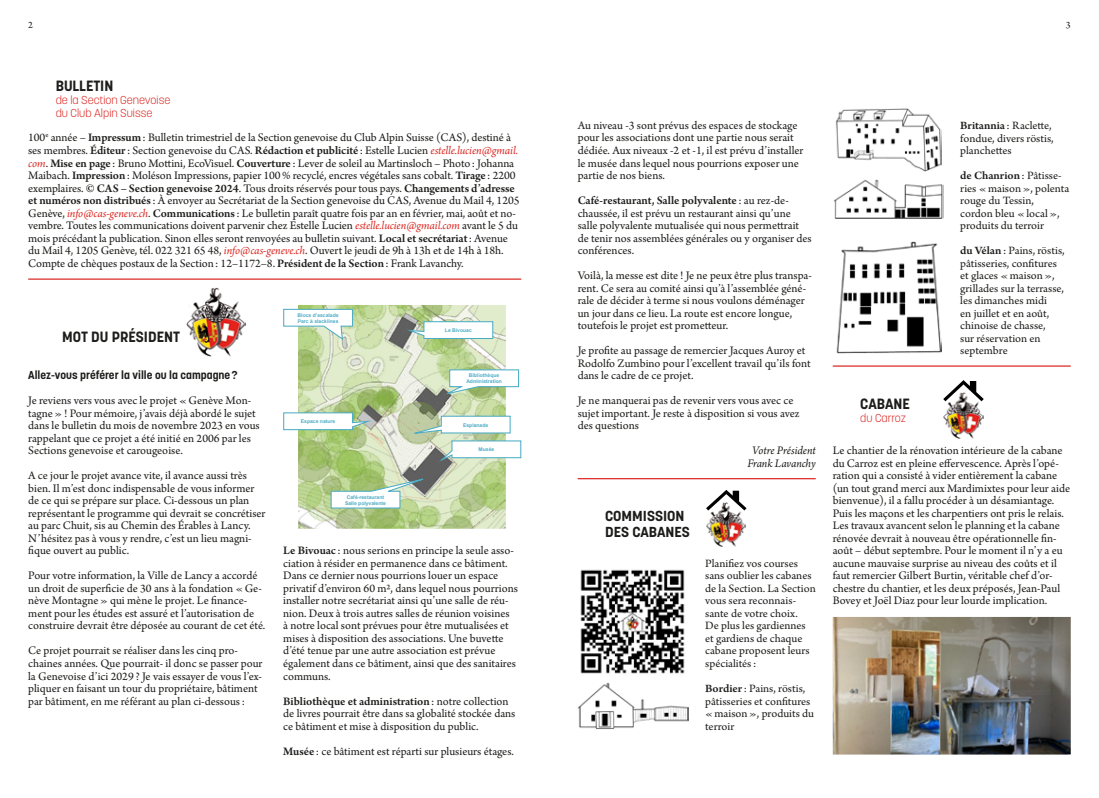
<style>
.page{position:relative;width:1099px;height:798px;background:#fff}
.page>*{position:absolute;margin:0;border:0;box-sizing:border-box;transform-origin:0 0}
.t1{font:700 14.75px "Korolev";color:#1d1d1b}
.t2{font:700 14.38px/16.5px "Korolev";color:#1d1d1b}
.t3{font:12.12px/12.5px "Arno Pro";letter-spacing:-.005em;color:#1d1d1b}
.t4{font:italic 12.12px/12.5px "Arno Pro";letter-spacing:-.005em;color:#1d1d1b;text-align:center}
.t5{font:11.75px/12.5px "Arno Pro";color:#1d1d1b}
.t6{font:300 11.38px/12.9px "Korolev";color:#dc2a24}
.t7{font:700 11.38px "Korolev";color:#1d1d1b}
.t8{font:10.25px "Arno Pro";color:#1d1d1b}
.t9{font:5.5px "Arial";color:#1d1d1b}
.t10{font:700 5px/6px "Arial";color:#4bacc6;text-align:center}
.t11{font:5px/5.8px "Arial";letter-spacing:-.005em;color:#1d1d1b;text-align:right}
.t12{font:4.5px "Arial";color:#1d1d1b}
.t13{font:3.5px "Arial";color:#1d1d1b}
.s1{font-weight:600}
.s2{font-style:italic;color:#dc2a24}
</style>
<div class="page">
<hr style="left:28px;top:278px;width:493px;height:1px;background:#dc2a24">
<img style="left:186px;top:287px;width:59px;height:69px">
<svg style="left:296px;top:305px;width:210px;height:224px;background:#c1d2a3"></svg>
<svg style="left:403px;top:320px;width:91px;height:19px"></svg>
<svg style="left:283px;top:308px;width:70px;height:33px"></svg>
<svg style="left:283px;top:411px;width:93px;height:19px"></svg>
<svg style="left:330px;top:473px;width:111px;height:36px"></svg>
<svg style="left:439px;top:369px;width:80px;height:27px"></svg>
<svg style="left:401px;top:415px;width:120px;height:48px"></svg>
<hr style="left:577px;top:478px;width:238px;height:1px;background:#dc2a24">
<img style="left:706px;top:510px;width:40px;height:36px">
<svg style="left:706px;top:490px;width:40px;height:20px"></svg>
<hr style="left:832px;top:365px;width:238px;height:1px;background:#dc2a24">
<img style="left:943px;top:401px;width:40px;height:37px">
<svg style="left:943px;top:380px;width:40px;height:21px"></svg>
<img style="left:577px;top:682px;width:111px;height:47px">
<img style="left:835px;top:109px;width:106px;height:62px">
<img style="left:833px;top:179px;width:110px;height:40px">
<img style="left:836px;top:241px;width:105px;height:112px">
<img style="left:580px;top:569px;width:105px;height:105px">
<img style="left:832px;top:617px;width:238px;height:137px">
<p class="t8" style="left:28px;top:19px;width:6px">2</p>
<p class="t8" style="left:1065px;top:19px;width:6px">3</p>
<p class="t1" style="left:56px;top:76px;width:59px">BULLETIN</p>
<p class="t6" style="left:56px;top:93px;width:116px">de la Section Genevoise du Club Alpin Suisse</p>
<p class="t3" style="left:28px;top:132px;width:493px">100<sup>e</sup> année – <span class="s1">Impressum</span>: Bulletin trimestriel de la Section genevoise du Club Alpin Suisse (CAS), destiné à ses membres. <span class="s1">Éditeur</span>: Section genevoise du CAS. <span class="s1">Rédaction et publicité</span> : Estelle Lucien <span class="s2">estelle.lucien@gmail. com</span>. <span class="s1">Mise en page</span> : Bruno Mottini, EcoVisuel. <span class="s1">Couverture</span> : Lever de soleil au Martinsloch – Photo: Johanna Maibach. <span class="s1">Impression</span>: Moléson Impressions, papier 100% recyclé, encres végétales sans cobalt. <span class="s1">Tirage</span> : 2200 exemplaires. <span class="s1">© CAS – Section genevoise 2024</span>. Tous droits réservés pour tous pays. <span class="s1">Changements d’adresse et numéros non distribués</span>: À envoyer au Secrétariat de la Section genevoise du CAS, Avenue du Mail 4, 1205<br>Genève, <span class="s2">info@cas-geneve.ch</span>. <span class="s1">Communications</span>: Le bulletin paraît quatre fois par an en février, mai, août et no&shy;vembre. Toutes les communications doivent parvenir chez Estelle Lucien <span class="s2">estelle.lucien@gmail.com</span> avant le 5 du mois précédant la publication. Sinon elles seront renvoyées au bulletin suivant. <span class="s1">Local et secrétariat</span>: Avenue du Mail 4, 1205 Genève, tél. 022 321 65 48, <span class="s2">info@cas-geneve.ch</span>. Ouvert le jeudi de 9h à 13h et de 14h à 18h.<br>Compte de chèques postaux de la Section: 12–1172–8. <span class="s1">Président de la Section</span>: Frank Lavanchy.</p>
<p class="t11" style="left:480px;top:208px;width:26px">Le Bivouac<br>PSA</p>
<p class="t9" style="left:302px;top:234px;width:205px">Le Bivouac couvre en partie le pôle social du CGM-S et repose essentiellement sur</p>
<p class="t9" style="left:298px;top:249px;width:209px">en synergie avec les autres éléments du Centre, à savoir : un musée, une bibliothèque,</p>
<p class="t9" style="left:298px;top:263px;width:209px">une esplanade et un espace nature. L’ensemble offrira un lieu de vie d’envergure</p>
<p class="t1" style="left:62px;top:327px;width:119px">MOT DU PRÉSIDENT</p>
<p class="t7" style="left:28px;top:368px;width:211px">Allez-vous préférer la ville ou la campagne?</p>
<p class="t3" style="left:28px;top:395px;width:233px">Je reviens vers vous avec le projet «Genève Mon&shy;tagne»! Pour mémoire, j’avais déjà abordé le sujet dans le bulletin du mois de novembre 2023 en vous rappelant que ce projet a été initié en 2006 par les Sections genevoise et carougeoise.</p>
<p class="t3" style="left:28px;top:470px;width:239px">A ce jour le projet avance vite, il avance aussi très bien. Il m’est donc indispensable de vous informer de ce qui se prépare sur place. Ci-dessous un plan représentant le programme qui devrait se concrétiser au parc Chuit, sis au Chemin des Érables à Lancy.<br>N’hésitez pas à vous y rendre, c’est un lieu magni&shy;fique ouvert au public.</p>
<p class="t3" style="left:28px;top:570px;width:239px">Pour votre information, la Ville de Lancy a accordé un droit de superficie de 30 ans à la fondation «Ge&shy;nève Montagne» qui mène le projet. Le finance&shy;ment pour les études est assuré et l’autorisation de construire devrait être déposée au courant de cet été.</p>
<p class="t3" style="left:28px;top:645px;width:236px">Ce projet pourrait se réaliser dans les cinq pro&shy;chaines années. Que pourrait- il donc se passer pour la Genevoise d’ici 2029 ? Je vais essayer de vous l’ex&shy;pliquer en faisant un tour du propriétaire, bâtiment par bâtiment, en me référant au plan ci-dessous:</p>
<p class="t10" style="left:298px;top:312px;width:42px;text-align:left">Blocs d’escalade<br>Parc à slacklines</p>
<p class="t10" style="left:301px;top:418px;width:36px">Espace nature</p>
<p class="t10" style="left:345px;top:493px;width:42px">Café-restaurant<br>Salle polyvalente</p>
<p class="t10" style="left:445px;top:327px;width:28px">Le Bivouac</p>
<p class="t10" style="left:466px;top:372px;width:37px">Bibliothèque<br>Administration</p>
<p class="t10" style="left:463px;top:422px;width:27px">Esplanade</p>
<p class="t10" style="left:478px;top:446px;width:17px">Musée</p>
<p class="t3" style="left:283px;top:545px;width:236px"><span class="s1">Le Bivouac</span> : nous serions en principe la seule asso&shy;ciation à résider en permanence dans ce bâtiment.<br>Dans ce dernier nous pourrions louer un espace privatif d’environ 60 m2, dans lequel nous pourrions installer notre secrétariat ainsi qu’une salle de réu&shy;nion. Deux à trois autres salles de réunion voisines<br>à notre local sont prévues pour être mutualisées et mises à disposition des associations. Une buvette d’été tenue par une autre association est prévue également dans ce bâtiment, ainsi que des sanitaires communs.</p>
<p class="t3" style="left:283px;top:695px;width:234px"><span class="s1">Bibliothèque et administration</span>: notre collection de livres pourrait être dans sa globalité stockée dans ce bâtiment et mise à disposition du public.</p>
<p class="t3" style="left:283px;top:745px;width:232px"><span class="s1">Musée</span> : ce bâtiment est réparti sur plusieurs étages.</p>
<p class="t13" style="left:293px;top:548px;width:25px">Chemin Chuit 4</p>
<p class="t13" style="left:371px;top:548px;width:24px">Vincent Bersot</p>
<p class="t13" style="left:293px;top:552px;width:27px">1213 Petit-Lancy</p>
<p class="t13" style="left:371px;top:552px;width:24px">079 780 71 16</p>
<p class="t12" style="left:497px;top:550px;width:10px">4/14</p>
<p class="t3" style="left:577px;top:120px;width:227px">Au niveau -3 sont prévus des espaces de stockage pour les associations dont une partie nous serait dédiée. Aux niveaux -2 et -1, il est prévu d’installer le musée dans lequel nous pourrions exposer une partie de nos biens.</p>
<p class="t3" style="left:577px;top:195px;width:235px"><span class="s1">Café-restaurant, Salle polyvalente</span> : au rez-de&shy;chaussée, il est prévu un restaurant ainsi qu’une salle polyvalente mutualisée qui nous permettrait de tenir nos assemblées générales ou y organiser des conférences.</p>
<p class="t3" style="left:577px;top:270px;width:236px">Voilà, la messe est dite ! Je ne peux être plus transpa&shy;rent. Ce sera au comité ainsi qu’à l’assemblée géné&shy;rale de décider à terme si nous voulons déménager un jour dans ce lieu. La route est encore longue, toutefois le projet est prometteur.</p>
<p class="t3" style="left:577px;top:345px;width:234px">Je profite au passage de remercier Jacques Auroy et<br>Rodolfo Zumbino pour l’excellent travail qu’ils font dans le cadre de ce projet.</p>
<p class="t3" style="left:577px;top:395px;width:223px">Je ne manquerai pas de revenir vers vous avec ce sujet important. Je reste à disposition si vous avez des questions</p>
<p class="t4" style="left:747px;top:445px;width:70px">Votre Président<br>Frank Lavanchy</p>
<p class="t2" style="left:605px;top:507px;width:86px">COMMISSION<br>DES CABANES</p>
<p class="t5" style="left:705px;top:557px;width:112px">Planifiez vos courses sans oublier les cabanes de la Section. La Section vous sera reconnais&shy;sante de votre choix.<br>De plus les gardiennes et gardiens de chaque cabane proposent leurs spécialités:</p>
<p class="t5" style="left:705px;top:682px;width:110px"><span class="s1">Bordier</span>: Pains, röstis, pâtisseries et confitures «maison», produits du terroir</p>
<p class="t5" style="left:960px;top:120px;width:95px"><span class="s1">Britannia</span> : Raclette, fondue, divers röstis, planchettes</p>
<p class="t5" style="left:960px;top:170px;width:111px"><span class="s1">de Chanrion</span>: Pâtisse&shy;ries «maison», polenta rouge du Tessin, cordon bleu «local», produits du terroir</p>
<p class="t5" style="left:960px;top:245px;width:106px"><span class="s1">du Vélan</span>: Pains, röstis, pâtisseries, confitures et glaces «maison», grillades sur la terrasse, les dimanches midi<br>en juillet et en août, chinoise de chasse,<br>sur réservation en septembre</p>
<p class="t1" style="left:860px;top:394px;width:51px">CABANE</p>
<p class="t6" style="left:860px;top:411px;width:48px">du Carroz</p>
<p class="t3" style="left:832px;top:445px;width:239px">Le chantier de la rénovation intérieure de la cabane du Carroz est en pleine effervescence. Après l’opé&shy;ration qui a consisté à vider entièrement la cabane (un tout grand merci aux Mardimixtes pour leur aide bienvenue), il a fallu procéder à un désamiantage.<br>Puis les maçons et les charpentiers ont pris le relais.<br>Les travaux avancent selon le planning et la cabane rénovée devrait à nouveau être opérationnelle fin&shy;août – début septembre. Pour le moment il n’y a eu aucune mauvaise surprise au niveau des coûts et il faut remercier Gilbert Burtin, véritable chef d’or&shy;chestre du chantier, et les deux préposés, Jean-Paul Bovey et Joël Diaz pour leur lourde implication.</p>
</div>
